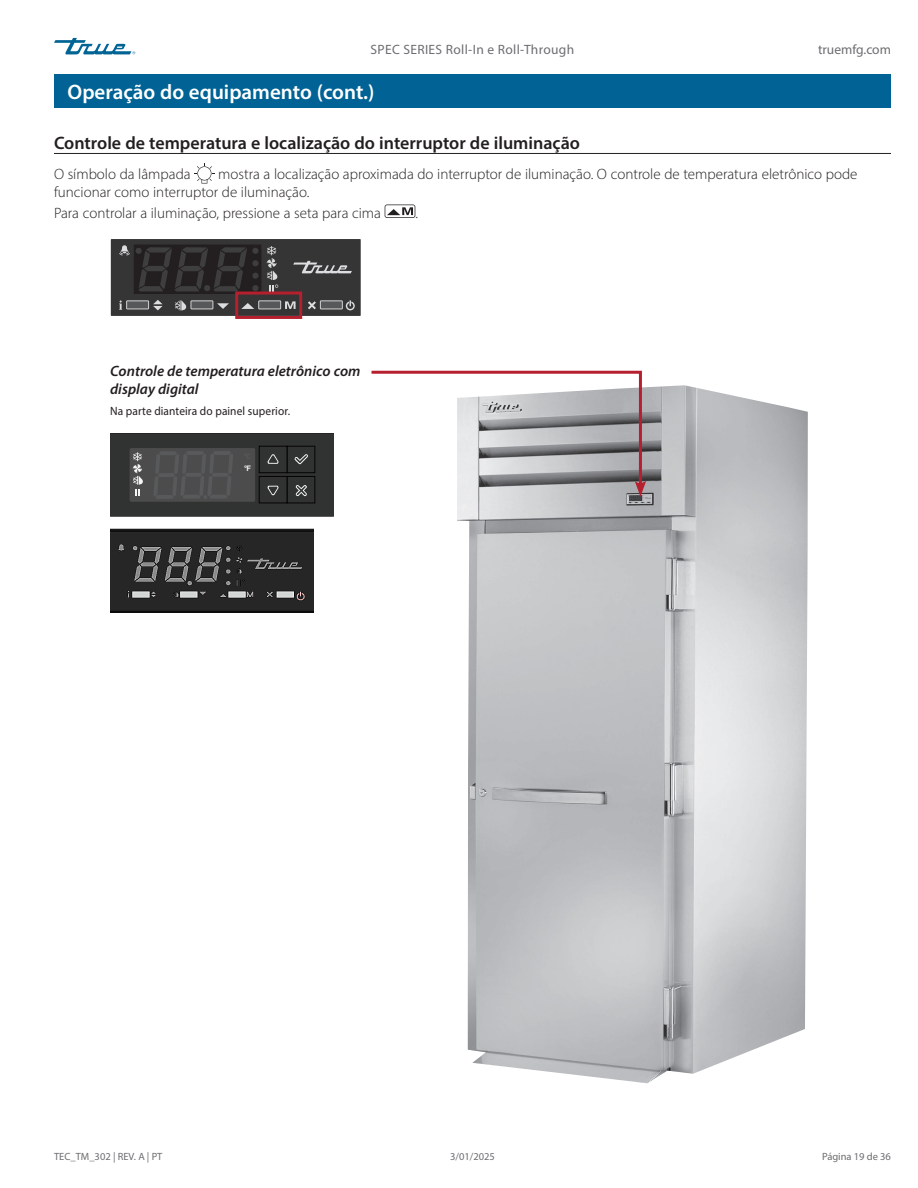
<style>
.page{position:relative;width:918px;height:1188px;background:#fff}
.page>*{position:absolute;margin:0;border:0;box-sizing:border-box;transform-origin:0 0}
.Title_bar_Page_header{font:600 21px "Myriad Pro";color:#fff}
.Subhead_underscore_H1{font:600 18px "Myriad Pro";color:#231f20}
.Body_Text_light_Normal{font:300 15px/18px "Myriad Pro";color:#231f20}
.Subhead_H3{font:italic 600 15px/18px "Myriad Pro";color:#231f20}
.t1{font:13.5px "Myriad Pro";letter-spacing:.025em;color:#6c6d70}
.t2{font:13.5px "Myriad Pro";color:#6c6d70}
.Caption_FIG_Regular{font:12px "Myriad Pro";letter-spacing:.01em;color:#231f20;scale:.95 1}
.t3{font:10.5px "Myriad Pro";color:#6c6d70}
.t4{font:700 7.65px "Arial Narrow";color:#f4f5f6}
.s1{font-family:"Arial"}
</style>
<div class="page">
<svg style="left:54px;top:38px;width:81px;height:16px"></svg>
<img style="left:457px;top:385px;width:351px;height:698px">
<hr style="left:54px;top:153px;width:837px;height:1px;background:#231f20">
<div style="left:54px;top:74px;width:837px;height:34px;background:#016395"></div>
<div style="left:111px;top:239px;width:250px;height:77px;background:#363536"></div>
<svg style="left:119px;top:245px;width:11px;height:11px"></svg>
<svg style="left:267px;top:246px;width:11px;height:46px"></svg>
<div style="left:134px;top:245px;width:127px;height:49px;background:#231f20"></div>
<svg style="left:293px;top:261px;width:59px;height:12px"></svg>
<svg style="left:308px;top:301px;width:8px;height:8px"></svg>
<svg style="left:346px;top:300px;width:9px;height:10px"></svg>
<div style="left:320px;top:301px;width:22px;height:8px;background:#57585a"></div>
<div style="left:320px;top:301px;width:23px;height:8px;border:1px solid #d1d2d4"></div>
<svg style="left:241px;top:303px;width:13px;height:6px"></svg>
<svg style="left:285px;top:301px;width:11px;height:8px"></svg>
<div style="left:259px;top:301px;width:22px;height:8px;background:#57585a"></div>
<div style="left:258px;top:301px;width:23px;height:8px;border:1px solid #d1d2d4"></div>
<svg style="left:217px;top:303px;width:12px;height:6px"></svg>
<svg style="left:175px;top:300px;width:11px;height:11px"></svg>
<div style="left:191px;top:301px;width:22px;height:8px;background:#57585a"></div>
<div style="left:191px;top:301px;width:22px;height:8px;border:1px solid #d1d2d4"></div>
<svg style="left:119px;top:300px;width:3px;height:10px"></svg>
<svg style="left:153px;top:300px;width:10px;height:10px"></svg>
<div style="left:127px;top:301px;width:22px;height:8px;background:#57585a"></div>
<div style="left:126px;top:301px;width:23px;height:8px;border:1px solid #d1d2d4"></div>
<div style="left:252px;top:285px;width:7px;height:6px;background:#3e3e3f;border-radius:50%"></div>
<div style="left:252px;top:273px;width:7px;height:6px;background:#3e3e3f;border-radius:50%"></div>
<div style="left:252px;top:260px;width:7px;height:6px;background:#3e3e3f;border-radius:50%"></div>
<div style="left:252px;top:248px;width:7px;height:6px;background:#3e3e3f;border-radius:50%"></div>
<svg style="left:136px;top:247px;width:111px;height:44px"></svg>
<div style="left:235px;top:292px;width:67px;height:27px;border:3px solid #b61f2d"></div>
<svg style="left:194px;top:163px;width:21px;height:21px"></svg>
<svg style="left:385px;top:205px;width:30px;height:13px"></svg>
<svg style="left:371px;top:370px;width:275px;height:127px"></svg>
<div style="left:110px;top:434px;width:224px;height:82px;background:#313232"></div>
<div style="left:130px;top:448px;width:125px;height:54px;background:#4c4c4c;border-radius:2px"></div>
<div style="left:287px;top:476px;width:28px;height:27px;background:#313232;border:1px solid #040503"></div>
<svg style="left:296px;top:485px;width:11px;height:11px"></svg>
<div style="left:259px;top:476px;width:28px;height:27px;background:#313232;border:1px solid #040503"></div>
<svg style="left:267px;top:486px;width:12px;height:9px"></svg>
<div style="left:287px;top:446px;width:28px;height:27px;background:#313232;border:1px solid #040503"></div>
<svg style="left:295px;top:454px;width:13px;height:10px"></svg>
<div style="left:259px;top:446px;width:28px;height:27px;background:#313232;border:1px solid #040503"></div>
<svg style="left:267px;top:454px;width:12px;height:10px"></svg>
<svg style="left:133px;top:452px;width:10px;height:44px"></svg>
<svg style="left:154px;top:451px;width:79px;height:48px"></svg>
<img style="left:110px;top:529px;width:204px;height:84px">
<p class="t1" style="left:371px;top:42px;width:205px">SPEC SERIES Roll-In e Roll-Through</p>
<p class="Title_bar_Page_header" style="left:68px;top:79px;width:309px">Operação do equipamento (cont.)</p>
<p class="Subhead_underscore_H1" style="left:54px;top:131px;width:528px">Controle de temperatura e localização do interruptor de iluminação</p>
<p class="t2" style="left:818px;top:42px;width:74px">truemfg.com</p>
<p class="Body_Text_light_Normal" style="left:54px;top:165px;width:805px;text-indent:164px">mostra a localização aproximada do interruptor de iluminação. O controle de temperatura eletrônico pode funcionar como interruptor de iluminação.</p>
<p class="Body_Text_light_Normal" style="left:54px;top:204px;width:329px">Para controlar a iluminação, pressione a seta para cima</p>
<p class="Body_Text_light_Normal" style="left:415px;top:204px;width:4px">.</p>
<p class="Body_Text_light_Normal" style="left:54px;top:165px;width:138px">O símbolo da lâmpada</p>
<p class="Subhead_H3" style="left:110px;top:362px;width:252px">Controle de temperatura eletrônico com display digital</p>
<p class="Caption_FIG_Regular" style="left:110px;top:403px;width:191px">Na parte dianteira do painel superior.</p>
<p class="t4" style="left:244px;top:462px;width:9px">°<span class="s1">F</span></p>
<p class="t3" style="left:54px;top:1150px;width:110px">TEC_TM_302 | REV. A | PT</p>
<p class="t3" style="left:450px;top:1150px;width:46px">3/01/2025</p>
<p class="t3" style="left:822px;top:1150px;width:70px">Página 19 de 36</p>
</div>
